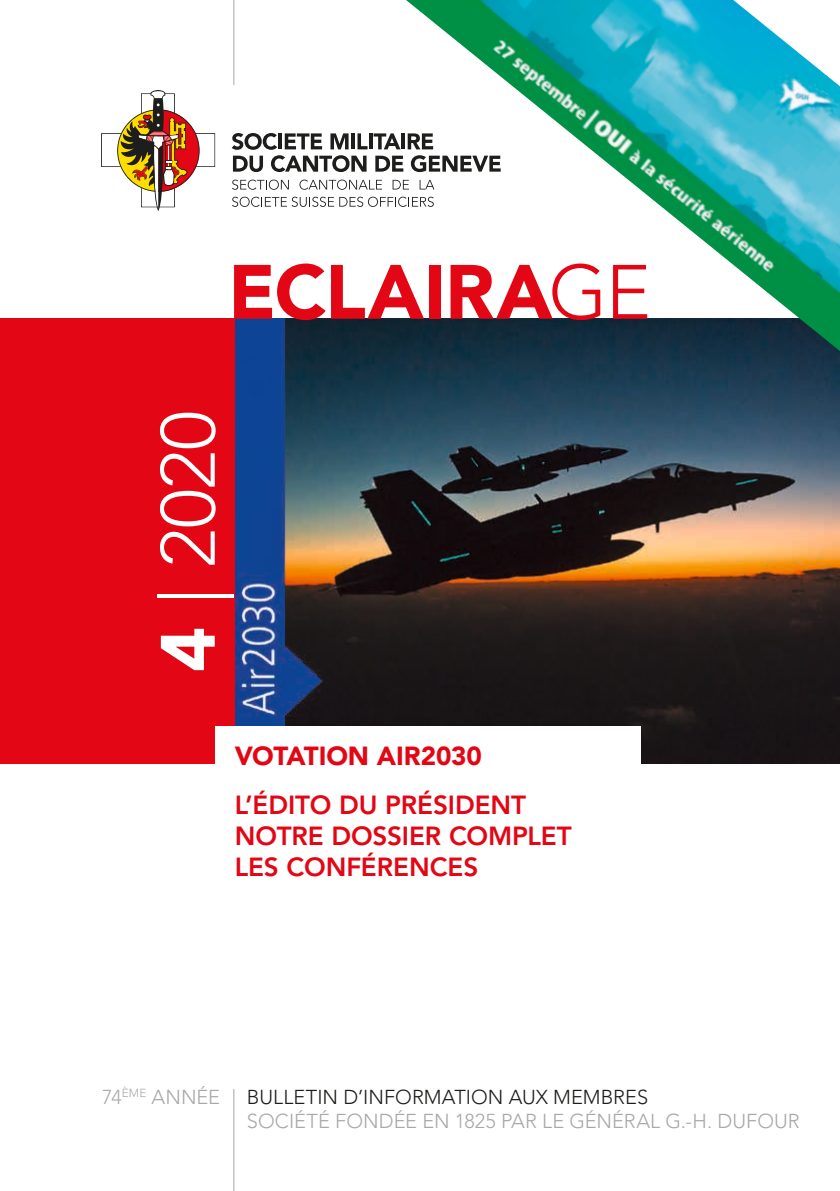
<style>
.page{position:relative;width:840px;height:1191px;background:#fff}
.page>*{position:absolute;margin:0;border:0;box-sizing:border-box;transform-origin:0 0}
.t1{font:900 76px "Avenir LT Std";letter-spacing:-.01em;color:#e30614}
.t2{font:300 76px "Avenir LT Std";color:#fff}
.t3{font:800 26px/31.2px "Avenir LT Std";color:#e30614}
.t4{font:900 26px "Avenir LT Std";letter-spacing:-.005em;color:#e30614}
.t5{font:300 20px "Avenir LT Std";letter-spacing:.005em;color:#a8a8a8}
.t6{font:300 20px "Avenir LT Std";letter-spacing:.005em;color:#1d1d1b}
.s1{font-weight:300}
.s2{font-weight:900}
</style>
<div class="page">
<img style="left:234px;top:319px;width:605px;height:445px">
<div style="left:0;top:319px;width:234px;height:445px;background:#e30614"></div>
<svg style="left:101px;top:90px;width:114px;height:121px"></svg>
<svg style="left:369px;top:133px;width:3px;height:16px"></svg>
<svg style="left:373px;top:133px;width:27px;height:16px"></svg>
<hr style="left:401px;top:133px;width:4px;height:16px;background:#1d1d1b">
<svg style="left:231px;top:133px;width:136px;height:39px"></svg>
<svg style="left:375px;top:156px;width:28px;height:16px"></svg>
<svg style="left:232px;top:180px;width:57px;height:10px"></svg>
<svg style="left:299px;top:180px;width:83px;height:10px"></svg>
<svg style="left:392px;top:180px;width:14px;height:9px"></svg>
<svg style="left:232px;top:197px;width:174px;height:10px"></svg>
<hr style="left:233px;top:0;width:1px;height:85px;background:#a8a8a8">
<hr style="left:233px;top:1089px;width:1px;height:102px;background:#a8a8a8">
<div style="left:215px;top:726px;width:425px;height:354px;background:#fff"></div>
<img style="left:406px;top:0;width:433px;height:351px">
<h1 class="t1" style="left:228px;top:246px;width:424px">ECLAIRA<span class="s1">GE</span></h1>
<h1 class="t2" style="left:144px;top:672px;width:263px;rotate:-90deg"><span class="s2">4</span> | 2020</h1>
<h2 class="t4" style="left:234px;top:740px;width:249px">VOTATION AIR2030</h2>
<h2 class="t3" style="left:234px;top:789px;width:338px">L’ÉDITO DU PRÉSIDENT<br>NOTRE DOSSIER COMPLET<br>LES CONFÉRENCES</h2>
<p class="t5" style="left:102px;top:1085px;width:119px">74<sup>ÈME</sup> ANNÉE</p>
<p class="t6" style="left:247px;top:1085px;width:402px">BULLETIN D’INFORMATION AUX MEMBRES</p>
<p class="t5" style="left:247px;top:1109px;width:554px">SOCIÉTÉ FONDÉE EN 1825 PAR LE GÉNÉRAL G.-H. DUFOUR</p>
</div>
